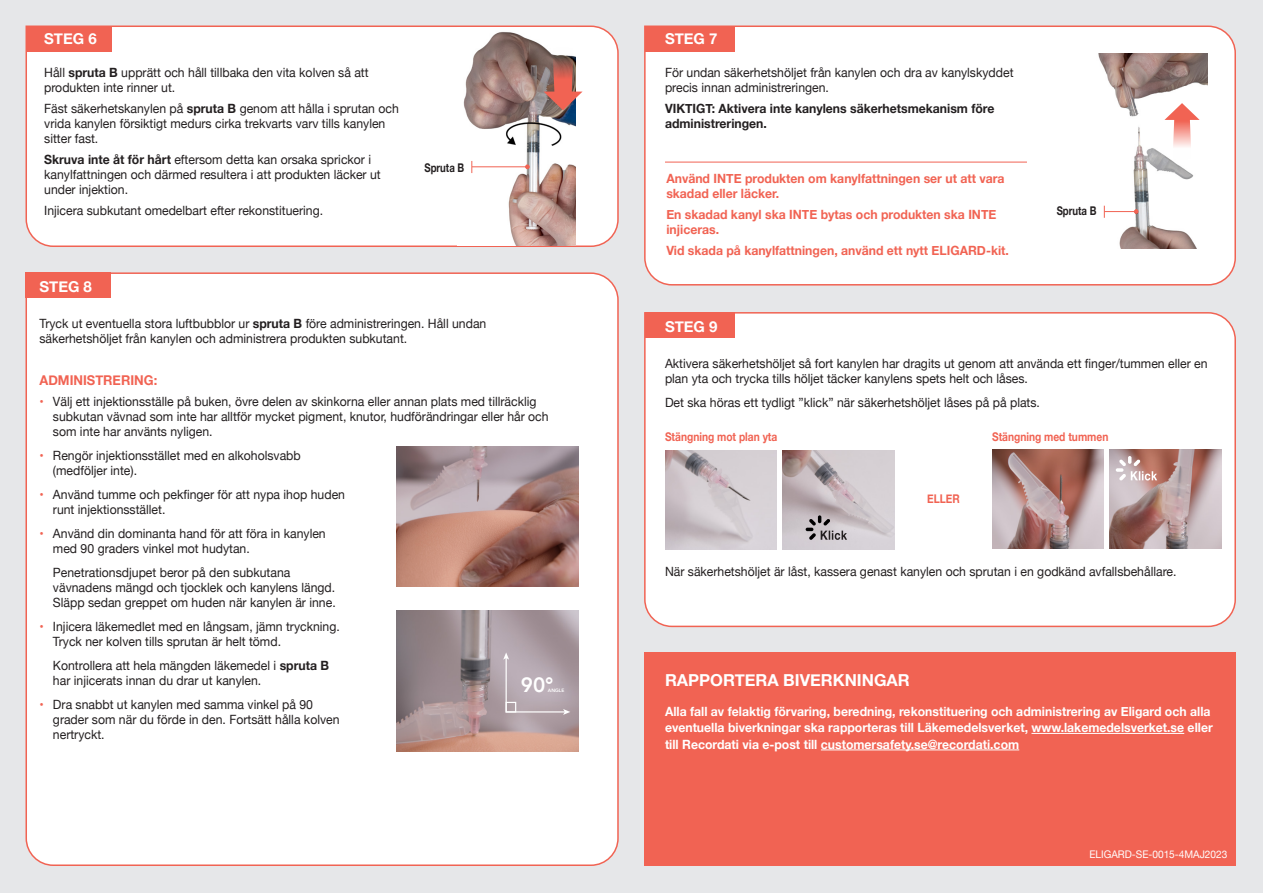
<style>
.page{position:relative;width:1263px;height:893px;background:#e6e7e9}
.page>*{position:absolute;margin:0;border:0;box-sizing:border-box;transform-origin:0 0}
.t1{font:800 20.7px "Avenir";color:#fff}
.t2{font:700 16.5px "Helvetica Neue";color:#fff}
.t3{font:700 15px "Helvetica Neue";color:#fff}
.t4{font:700 13.5px "Helvetica Neue";color:#f16353;scale:.96 1}
.t5{font:12.75px/15px "Helvetica Neue";color:#231f20;scale:.96 1}
.t6{font:700 12.75px/16.5px "Helvetica Neue";color:#fff;scale:.96 1}
.t7{font:700 12.75px/15px "Helvetica Neue";color:#f16353;scale:.96 1}
.t8{font:700 12.75px/15px "Helvetica Neue";color:#231f20;scale:.96 1}
.t9{font:700 12px "Helvetica Neue";color:#f16353;scale:.85 1}
.t10{font:700 12px "Helvetica Neue";color:#231f20;scale:.8 1}
.t11{font:10.5px "Helvetica Neue";color:#fff;scale:.96 1}
.t12{font:800 4.8px "Avenir";color:#fff}
.s1{font-weight:700}
.s2{color:#f16353}
</style>
<div class="page">
<div style="left:644px;top:653px;width:592px;height:213px;background:#f16353"></div>
<div style="left:25px;top:25px;width:594px;height:222px;background:#fff"></div>
<img style="left:457px;top:27px;width:119px;height:218px">
<svg style="left:525px;top:164px;width:5px;height:5px"></svg>
<hr style="left:472px;top:167px;width:55px;height:1px;background:#f16353">
<svg style="left:472px;top:161px;width:1px;height:12px"></svg>
<svg style="left:544px;top:46px;width:39px;height:64px;background:#bf8d87"></svg>
<div style="left:26px;top:26px;width:85px;height:25px;background:#f16353"></div>
<hr style="left:1031px;top:733px;width:153px;height:1px;background:#fff">
<hr style="left:821px;top:750px;width:198px;height:1px;background:#fff">
<div style="left:644px;top:25px;width:592px;height:261px;background:#fff"></div>
<div style="left:645px;top:26px;width:89px;height:25px;background:#f16353"></div>
<img style="left:1063px;top:54px;width:145px;height:194px">
<svg style="left:1164px;top:103px;width:35px;height:58px;background:#f9d4cf"></svg>
<svg style="left:1134px;top:209px;width:4px;height:5px"></svg>
<hr style="left:1104px;top:211px;width:32px;height:1px;background:#f16353">
<hr style="left:665px;top:162px;width:362px;height:1px;background:#f16353">
<div style="left:25px;top:272px;width:594px;height:594px;background:#fff"></div>
<div style="left:26px;top:272px;width:85px;height:26px;background:#f16353"></div>
<img style="left:397px;top:446px;width:182px;height:141px">
<img style="left:397px;top:611px;width:182px;height:140px">
<svg style="left:503px;top:652px;width:67px;height:63px;background:#b7aab1"></svg>
<div style="left:644px;top:312px;width:592px;height:316px;background:#fff"></div>
<div style="left:645px;top:312px;width:89px;height:26px;background:#f16353"></div>
<img style="left:665px;top:450px;width:111px;height:99px">
<img style="left:782px;top:450px;width:112px;height:99px">
<img style="left:992px;top:450px;width:111px;height:99px">
<img style="left:1109px;top:450px;width:112px;height:99px">
<svg style="left:806px;top:515px;width:41px;height:25px"></svg>
<svg style="left:1116px;top:456px;width:41px;height:25px"></svg>
<p class="t3" style="left:44px;top:27px;width:54px">STEG 6</p>
<p class="t5" style="left:44px;top:66px;width:339px">Håll <span class="s1">spruta B</span> upprätt och håll tillbaka den vita kolven så att produkten inte rinner ut.</p>
<p class="t5" style="left:44px;top:102px;width:371px">Fäst säkerhetskanylen på <span class="s1">spruta B</span> genom att hålla i sprutan och vrida kanylen försiktigt medurs cirka trekvarts varv tills kanylen sitter fast.</p>
<p class="t5" style="left:44px;top:153px;width:352px"><span class="s1">Skruva inte åt för hårt</span> eftersom detta kan orsaka sprickor i kanylfattningen och därmed resultera i att produkten läcker ut under injektion.</p>
<p class="t5" style="left:44px;top:204px;width:292px">Injicera subkutant omedelbart efter rekonstituering.</p>
<p class="t10" style="left:424px;top:158px;width:51px">Spruta B</p>
<p class="t3" style="left:39px;top:274px;width:54px">STEG 8</p>
<p class="t5" style="left:39px;top:317px;width:467px">Tryck ut eventuella stora luftbubblor ur <span class="s1">spruta B</span> före administreringen. Håll undan säkerhetshöljet från kanylen och administrera produkten subkutant.</p>
<p class="t4" style="left:39px;top:369px;width:124px">ADMINISTRERING:</p>
<p class="t5" style="left:53px;top:395px;width:518px;text-indent:-14px"><span class="s2">•</span> Välj ett injektionsställe på buken, övre delen av skinkorna eller annan plats med tillräcklig subkutan vävnad som inte har alltför mycket pigment, knutor, hudförändringar eller hår och som inte har använts nyligen.</p>
<p class="t5" style="left:53px;top:449px;width:260px;text-indent:-14px"><span class="s2">•</span> Rengör injektionsstället med en alkoholsvabb (medföljer inte).</p>
<p class="t5" style="left:53px;top:488px;width:306px;text-indent:-14px"><span class="s2">•</span> Använd tumme och pekfinger för att nypa ihop huden runt injektionsstället.</p>
<p class="t5" style="left:53px;top:527px;width:286px;text-indent:-14px"><span class="s2">•</span> Använd din dominanta hand för att föra in kanylen med 90 graders vinkel mot hudytan.</p>
<p class="t5" style="left:53px;top:566px;width:296px">Penetrationsdjupet beror på den subkutana vävnadens mängd och tjocklek och kanylens längd.<br>Släpp sedan greppet om huden när kanylen är inne.</p>
<p class="t5" style="left:53px;top:620px;width:300px;text-indent:-14px"><span class="s2">•</span> Injicera läkemedlet med en långsam, jämn tryckning.<br>Tryck ner kolven tills sprutan är helt tömd.</p>
<p class="t5" style="left:53px;top:659px;width:289px">Kontrollera att hela mängden läkemedel i <span class="s1">spruta B </span>har injicerats innan du drar ut kanylen.</p>
<p class="t5" style="left:53px;top:698px;width:300px;text-indent:-14px"><span class="s2">•</span> Dra snabbt ut kanylen med samma vinkel på 90 grader som när du förde in den. Fortsätt hålla kolven nertryckt.</p>
<h1 class="t1" style="left:521px;top:668px;width:34px">90°</h1>
<p class="t12" style="left:548px;top:686px;width:18px">ANGLE</p>
<p class="t3" style="left:665px;top:27px;width:54px">STEG 7</p>
<p class="t5" style="left:665px;top:65px;width:364px">För undan säkerhetshöljet från kanylen och dra av kanylskyddet precis innan administreringen.</p>
<p class="t8" style="left:665px;top:101px;width:345px">VIKTIGT: Aktivera inte kanylens säkerhetsmekanism före administreringen.</p>
<p class="t7" style="left:666px;top:172px;width:354px">Använd INTE produkten om kanylfattningen ser ut att vara skadad eller läcker.</p>
<p class="t7" style="left:666px;top:208px;width:345px">En skadad kanyl ska INTE bytas och produkten ska INTE injiceras.</p>
<p class="t7" style="left:666px;top:244px;width:358px">Vid skada på kanylfattningen, använd ett nytt ELIGARD-kit.</p>
<p class="t10" style="left:1057px;top:201px;width:51px">Spruta B</p>
<p class="t3" style="left:665px;top:314px;width:54px">STEG 9</p>
<p class="t5" style="left:665px;top:356px;width:567px">Aktivera säkerhetshöljet så fort kanylen har dragits ut genom att använda ett finger/tummen eller en plan yta och trycka tills höljet täcker kanylens spets helt och låses.</p>
<p class="t5" style="left:665px;top:395px;width:392px">Det ska höras ett tydligt ”klick” när säkerhetshöljet låses på på plats.</p>
<p class="t9" style="left:665px;top:427px;width:134px">Stängning mot plan yta</p>
<p class="t9" style="left:992px;top:427px;width:138px">Stängning med tummen</p>
<p class="t9" style="left:927px;top:489px;width:40px">ELLER</p>
<p class="t5" style="left:665px;top:564px;width:534px">När säkerhetshöljet är låst, kassera genast kanylen och sprutan i en godkänd avfallsbehållare.</p>
<p class="t2" style="left:665px;top:667px;width:246px">RAPPORTERA BIVERKNINGAR</p>
<p class="t6" style="left:665px;top:703px;width:572px">Alla fall av felaktig förvaring, beredning, rekonstituering och administrering av Eligard och alla eventuella biverkningar ska rapporteras till Läkemedelsverket, www.lakemedelsverket.se eller till Recordati via e-post till customersafety.se@recordati.com</p>
<p class="t11" style="left:1089px;top:847px;width:145px">ELIGARD-SE-0015-4MAJ2023</p>
</div>
